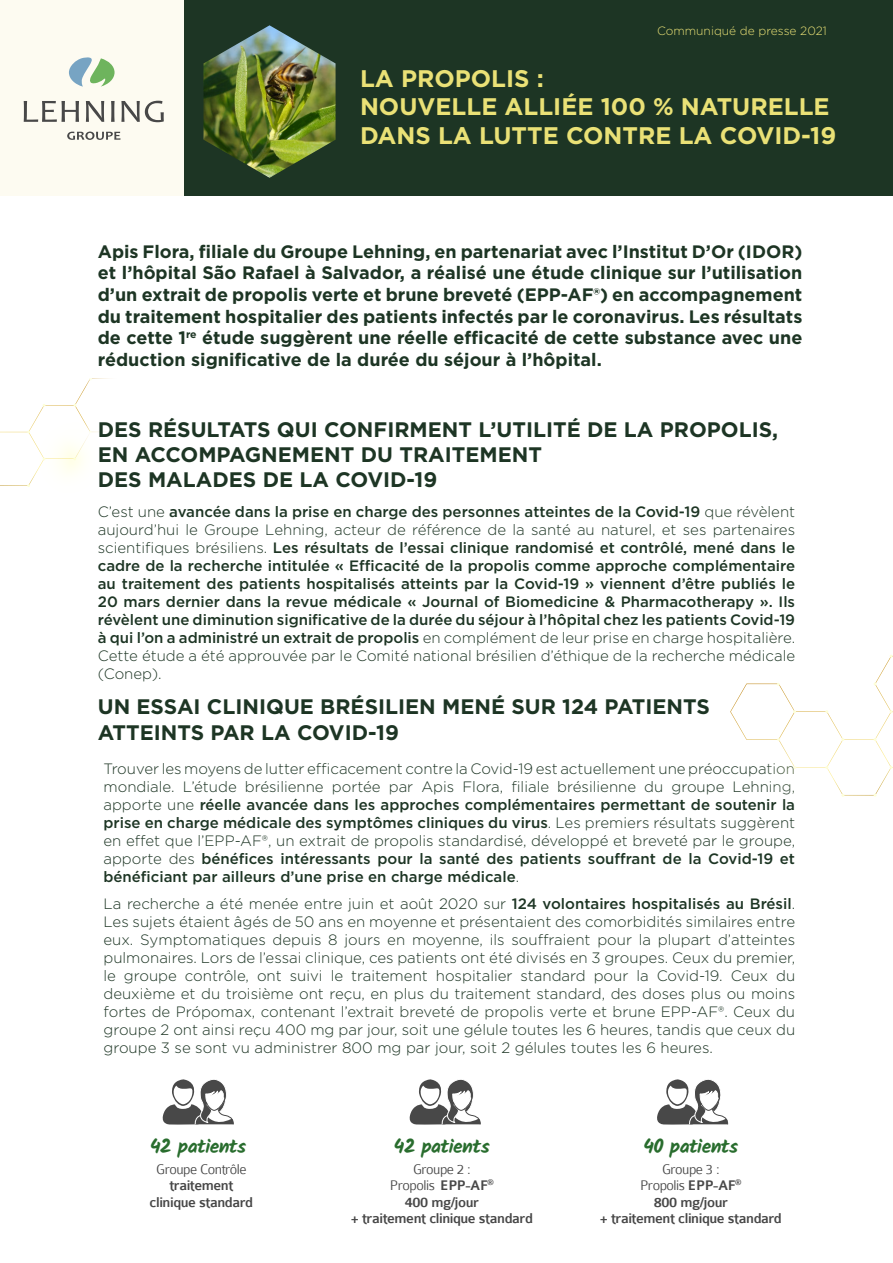
<style>
.page{position:relative;width:893px;height:1263px;background:#fff}
.page>*{position:absolute;margin:0;border:0;box-sizing:border-box;transform-origin:0 0}
.t1{font:700 24px/28.8px "Gotham";color:#eae176}
.t2{font:700 21px/25.2px "Gotham";color:#1d3524}
.t3{font:700 19.5px "Kalam";letter-spacing:-.03em;color:#296d2e}
.t4{font:700 18px/21.6px "Gotham";color:#1d3524;text-align:justify}
.t5{font:300 15px/18px "Gotham";color:#1d3524;text-align:justify}
.t6{font:500 15px/18px "Gotham";color:#1d3524;text-align:justify}
.t7{font:500 15px/16.5px "Colaborate";letter-spacing:-.03em;color:#484848;text-align:center}
.t8{font:300 15px "Colaborate";letter-spacing:-.03em;color:#484848}
.t9{font:300 12px "Gotham";color:#eae176}
.s1{font-weight:300}
.s2{font-weight:500}
</style>
<div class="page">
<div style="left:183px;top:0;width:710px;height:195px;background:#1d3524"></div>
<div style="left:0;top:0;width:183px;height:195px;background:#fdfbf1"></div>
<img style="left:204px;top:25px;width:132px;height:153px">
<svg style="left:730px;top:655px;width:163px;height:142px"></svg>
<div style="left:728px;top:701px;width:133px;height:133px;background:#fff;border-radius:67px"></div>
<svg style="left:657px;top:1079px;width:71px;height:46px"></svg>
<svg style="left:162px;top:1079px;width:72px;height:46px"></svg>
<svg style="left:409px;top:1079px;width:72px;height:46px"></svg>
<svg style="left:24px;top:101px;width:55px;height:21px"></svg>
<svg style="left:86px;top:101px;width:18px;height:21px"></svg>
<svg style="left:111px;top:101px;width:4px;height:21px"></svg>
<svg style="left:121px;top:101px;width:43px;height:21px"></svg>
<svg style="left:69px;top:57px;width:46px;height:30px"></svg>
<svg style="left:67px;top:132px;width:53px;height:8px"></svg>
<p class="t9" style="left:657px;top:23px;width:171px">Communiqué de presse 2021</p>
<h1 class="t1" style="left:360px;top:64px;width:478px">LA PROPOLIS :<br>NOUVELLE ALLIÉE 100 % NATURELLE<br>DANS LA LUTTE CONTRE LA COVID-19</h1>
<p class="t4" style="left:98px;top:241px;width:706px">Apis Flora, filiale du Groupe Lehning, en partenariat avec l’Institut D’Or (IDOR) et l’hôpital São Rafael à Salvador, a réalisé une étude clinique sur l’utilisation d’un extrait de propolis verte et brune breveté (EPP-AF®) en accompagnement du traitement hospitalier des patients infectés par le coronavirus. Les résultats de cette 1<sup>re</sup> étude suggèrent une réelle efficacité de cette substance avec une réduction significative de la durée du séjour à l’hôpital.</p>
<h2 class="t2" style="left:98px;top:417px;width:682px">DES RÉSULTATS QUI CONFIRMENT L’UTILITÉ DE LA PROPOLIS,<br>EN ACCOMPAGNEMENT DU TRAITEMENT<br>DES MALADES DE LA COVID-19</h2>
<p class="t6" style="left:98px;top:503px;width:699px"><span class="s1">C’est une</span> avancée dans la prise en charge des personnes atteintes de la Covid-19 <span class="s1">que révèlent aujourd’hui le Groupe Lehning, acteur de référence de la santé au naturel, et ses partenaires scientifiques brésiliens.</span> Les résultats de l’essai clinique randomisé et contrôlé, mené dans le cadre de la recherche intitulée « Efficacité de la propolis comme approche complémentaire au traitement des patients hospitalisés atteints par la Covid-19 » viennent d’être publiés le 20 mars dernier dans la revue médicale « Journal of Biomedicine &amp; Pharmacotherapy ». Ils révèlent une diminution significative de la durée du séjour à l’hôpital chez les patients Covid-19 à qui l’on a administré un extrait de propolis <span class="s1">en complément de leur prise en charge hospitalière.<br>Cette étude a été approuvée par le Comité national brésilien d’éthique de la recherche médicale (Conep).</span></p>
<h2 class="t2" style="left:98px;top:694px;width:614px">UN ESSAI CLINIQUE BRÉSILIEN MENÉ SUR 124 PATIENTS<br>ATTEINTS PAR LA COVID-19</h2>
<p class="t5" style="left:103px;top:759px;width:693px">Trouver les moyens de lutter efficacement contre la Covid-19 est actuellement une préoccupation mondiale. L’étude brésilienne portée par Apis Flora, filiale brésilienne du groupe Lehning, apporte une <span class="s2">réelle avancée dans les approches complémentaires permettant de soutenir la prise en charge médicale des symptômes cliniques du virus</span>. Les premiers résultats suggèrent en effet que l’EPP-AF®, un extrait de propolis standardisé, développé et breveté par le groupe, apporte des <span class="s2">bénéfices intéressants pour la santé des patients souffrant de la Covid-19 et bénéficiant par ailleurs d’une prise en charge médicale</span>.</p>
<p class="t5" style="left:103px;top:894px;width:693px">La recherche a été menée entre juin et août 2020 sur <span class="s2">124 volontaires hospitalisés au Brésil</span>.<br>Les sujets étaient âgés de 50 ans en moyenne et présentaient des comorbidités similaires entre eux. Symptomatiques depuis 8 jours en moyenne, ils souffraient pour la plupart d’atteintes pulmonaires. Lors de l’essai clinique, ces patients ont été divisés en 3 groupes. Ceux du premier, le groupe contrôle, ont suivi le traitement hospitalier standard pour la Covid-19. Ceux du deuxième et du troisième ont reçu, en plus du traitement standard, des doses plus ou moins fortes de Própomax, contenant l’extrait breveté de propolis verte et brune EPP-AF®. Ceux du groupe 2 ont ainsi reçu 400 mg par jour, soit une gélule toutes les 6 heures, tandis que ceux du groupe 3 se sont vu administrer 800 mg par jour, soit 2 gélules toutes les 6 heures.</p>
<h3 class="t3" style="left:150px;top:1135px;width:98px">42 patients</h3>
<p class="t8" style="left:156px;top:1161px;width:92px">Groupe Contrôle</p>
<p class="t7" style="left:150px;top:1177px;width:105px">traitement clinique standard</p>
<h3 class="t3" style="left:394px;top:1135px;width:97px">42 patients</h3>
<p class="t7" style="left:351px;top:1161px;width:184px"><span class="s1">Groupe 2 :<br>Propolis</span> EPP-AF<sup>®<br></sup>400 mg/jour<br>+ traitement clinique standard</p>
<h3 class="t3" style="left:643px;top:1135px;width:96px">40 patients</h3>
<p class="t7" style="left:600px;top:1161px;width:184px"><span class="s1">Groupe 3 :<br>Propolis</span> EPP-AF<sup>®<br></sup>800 mg/jour<br>+ traitement clinique standard</p>
</div>
